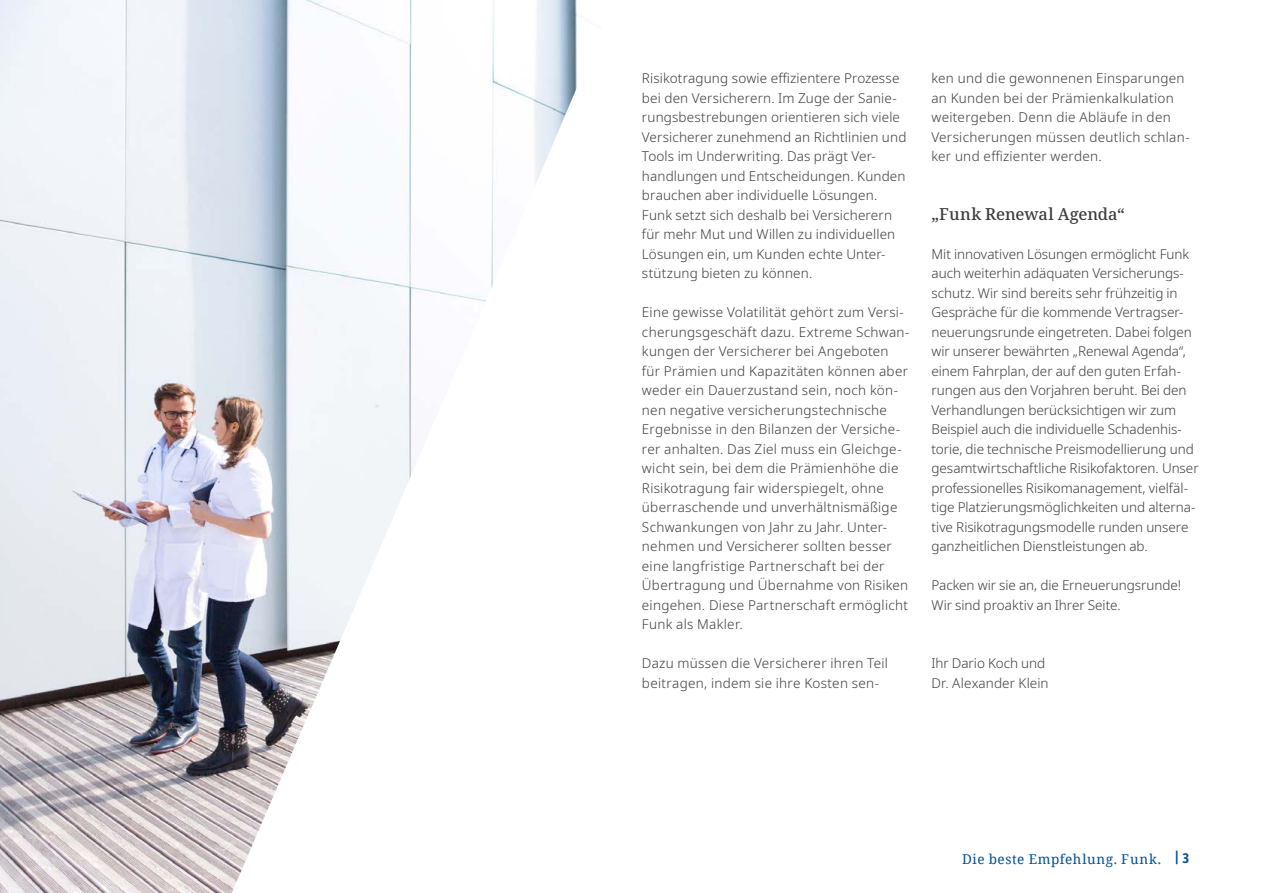
<style>
.page{position:relative;width:1263px;height:893px;background:#fff}
.page>*{position:absolute;margin:0;border:0;box-sizing:border-box;transform-origin:0 0}
.t1{font:500 16.5px "Noto Serif";color:#3c3c3b}
.t2{font:300 13.5px/19.5px "Noto Sans";letter-spacing:.01em;color:#3c3c3b}
.t3{font:13.5px "Noto Serif";letter-spacing:.045em;color:#005092}
.s1{font-family:"Noto Sans";font-weight:700;font-stretch:condensed}
</style>
<div class="page">
<img style="left:0;top:0;width:580px;height:893px">
<p class="t2" style="left:642px;top:69px;width:266px">Risikotragung sowie effizientere Prozesse bei den Versicherern. Im Zuge der Sanie&shy;rungsbestrebungen orientieren sich viele Versicherer zunehmend an Richtlinien und Tools im Underwriting. Das prägt Ver&shy;handlungen und Entscheidungen. Kunden brauchen aber individuelle Lösungen.<br>Funk setzt sich deshalb bei Versicherern für mehr Mut und Willen zu individuellen Lösungen ein, um Kunden echte Unter&shy;stützung bieten zu können.</p>
<p class="t2" style="left:642px;top:303px;width:269px">Eine gewisse Volatilität gehört zum Versi&shy;cherungsgeschäft dazu. Extreme Schwan&shy;kungen der Versicherer bei Angeboten für Prämien und Kapazitäten können aber weder ein Dauerzustand sein, noch kön&shy;nen negative versicherungstechnische Ergebnisse in den Bilanzen der Versiche&shy;rer anhalten. Das Ziel muss ein Gleichge&shy;wicht sein, bei dem die Prämienhöhe die Risikotragung fair widerspiegelt, ohne überraschende und unverhältnismäßige Schwankungen von Jahr zu Jahr. Unter&shy;nehmen und Versicherer sollten besser eine langfristige Partnerschaft bei der Übertragung und Übernahme von Risiken eingehen. Diese Partnerschaft ermöglicht Funk als Makler.</p>
<p class="t2" style="left:642px;top:654px;width:247px">Dazu müssen die Versicherer ihren Teil beitragen, indem sie ihre Kosten sen-</p>
<p class="t2" style="left:931px;top:69px;width:260px">ken und die gewonnenen Einsparungen an Kunden bei der Prämienkalkulation weitergeben. Denn die Abläufe in den Versicherungen müssen deutlich schlan&shy;ker und effizienter werden.</p>
<p class="t1" style="left:931px;top:202px;width:195px">„Funk Renewal Agenda“</p>
<p class="t2" style="left:931px;top:244px;width:269px">Mit innovativen Lösungen ermöglicht Funk auch weiterhin adäquaten Versicherungs&shy;schutz. Wir sind bereits sehr frühzeitig in Gespräche für die kommende Vertragser&shy;neuerungsrunde eingetreten. Dabei folgen wir unserer bewährten „Renewal Agenda“, einem Fahrplan, der auf den guten Erfah&shy;rungen aus den Vorjahren beruht. Bei den Verhandlungen berücksichtigen wir zum Beispiel auch die individuelle Schadenhis&shy;torie, die technische Preismodellierung und gesamtwirtschaftliche Risikofaktoren. Unser professionelles Risikomanagement, vielfäl&shy;tige Platzierungsmöglichkeiten und alterna&shy;tive Risikotragungsmodelle runden unsere ganzheitlichen Dienstleistungen ab.</p>
<p class="t2" style="left:931px;top:576px;width:251px">Packen wir sie an, die Erneuerungsrunde!<br>Wir sind proaktiv an Ihrer Seite.</p>
<p class="t2" style="left:931px;top:654px;width:119px">Ihr Dario Koch und<br>Dr. Alexander Klein</p>
<p class="t3" style="left:962px;top:849px;width:229px">Die beste Empfehlung. Funk. <sup>|</sup> <span class="s1">3</span></p>
</div>
